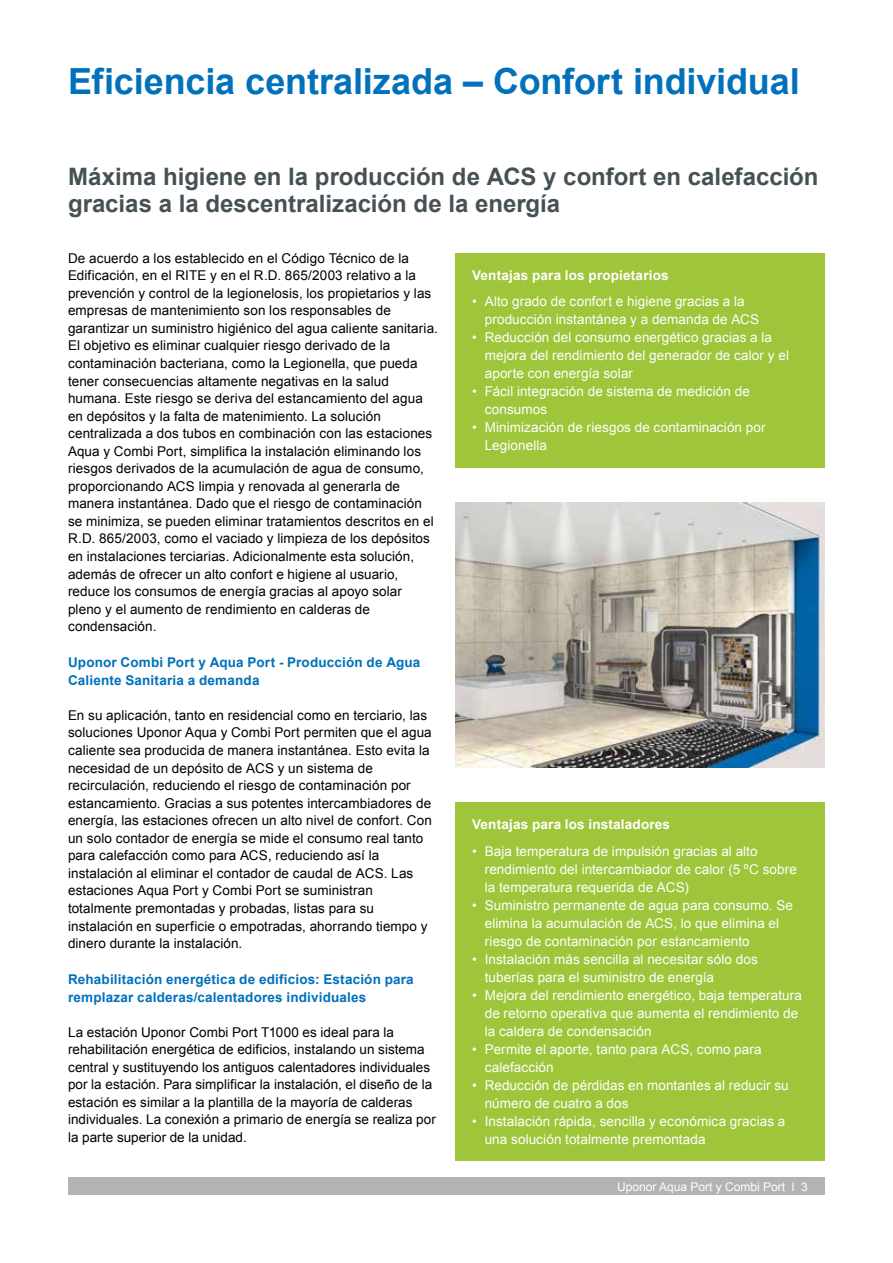
<style>
.page{position:relative;width:893px;height:1263px;background:#fff}
.page>*{position:absolute;margin:0;border:0;box-sizing:border-box;transform-origin:0 0}
.t1{font:700 36px "Arial";letter-spacing:-.005em;color:#0071ba}
.t2{font:700 24px/27px "Arial";color:#465155}
.t3{font:13.5px/17.5px "Arial";letter-spacing:.005em;color:#000}
.t4{font:13.5px/18px "Arial";letter-spacing:.005em;color:#fff}
.t5{font:700 13.5px/18px "Arial";letter-spacing:.015em;color:#0071ba}
.t6{font:700 13.5px "Arial";letter-spacing:.015em;color:#fff}
.t7{font:12px "Arial";color:#fff}
</style>
<div class="page">
<div style="left:68px;top:1178px;width:757px;height:17px;background:#b2b3b3"></div>
<img style="left:455px;top:502px;width:370px;height:265px">
<div style="left:455px;top:253px;width:370px;height:214px;background:#9fc53b"></div>
<div style="left:455px;top:802px;width:370px;height:359px;background:#9fc53b"></div>
<h1 class="t1" style="left:68px;top:58px;width:733px">Eficiencia centralizada – Confort individual</h1>
<h2 class="t2" style="left:68px;top:164px;width:752px">Máxima higiene en la producción de ACS y confort en calefacción gracias a la descentralización de la energía</h2>
<p class="t3" style="left:68px;top:249px;width:371px">De acuerdo a los establecido en el Código Técnico de la Edificación, en el RITE y en el R.D. 865/2003 relativo a la prevención y control de la legionelosis, los propietarios y las empresas de mantenimiento son los responsables de garantizar un suministro higiénico del agua caliente sanitaria.<br>El objetivo es eliminar cualquier riesgo derivado de la contaminación bacteriana, como la Legionella, que pueda tener consecuencias altamente negativas en la salud humana. Este riesgo se deriva del estancamiento del agua en depósitos y la falta de matenimiento. La solución centralizada a dos tubos en combinación con las estaciones Aqua y Combi Port, simplifica la instalación eliminando los riesgos derivados de la acumulación de agua de consumo, proporcionando ACS limpia y renovada al generarla de manera instantánea. Dado que el riesgo de contaminación se minimiza, se pueden eliminar tratamientos descritos en el R.D. 865/2003, como el vaciado y limpieza de los depósitos en instalaciones terciarias. Adicionalmente esta solución, además de ofrecer un alto confort e higiene al usuario, reduce los consumos de energía gracias al apoyo solar pleno y el aumento de rendimiento en calderas de condensación.</p>
<p class="t5" style="left:68px;top:653px;width:354px">Uponor Combi Port y Aqua Port - Producción de Agua<br>Caliente Sanitaria a demanda</p>
<p class="t3" style="left:68px;top:706px;width:365px">En su aplicación, tanto en residencial como en terciario, las soluciones Uponor Aqua y Combi Port permiten que el agua caliente sea producida de manera instantánea. Esto evita la necesidad de un depósito de ACS y un sistema de recirculación, reduciendo el riesgo de contaminación por estancamiento. Gracias a sus potentes intercambiadores de energía, las estaciones ofrecen un alto nivel de confort. Con un solo contador de energía se mide el consumo real tanto para calefacción como para ACS, reduciendo así la instalación al eliminar el contador de caudal de ACS. Las estaciones Aqua Port y Combi Port se suministran totalmente premontadas y probadas, listas para su instalación en superficie o empotradas, ahorrando tiempo y dinero durante la instalación.</p>
<p class="t5" style="left:68px;top:970px;width:347px">Rehabilitación energética de edificios: Estación para remplazar calderas/calentadores individuales</p>
<p class="t3" style="left:68px;top:1023px;width:369px">La estación Uponor Combi Port T1000 es ideal para la rehabilitación energética de edificios, instalando un sistema central y sustituyendo los antiguos calentadores individuales por la estación. Para simplificar la instalación, el diseño de la estación es similar a la plantilla de la mayoría de calderas individuales. La conexión a primario de energía se realiza por la parte superior de la unidad.</p>
<p class="t6" style="left:472px;top:266px;width:198px">Ventajas para los propietarios</p>
<p class="t4" style="left:485px;top:293px;width:276px;text-indent:-13px">• Alto grado de confort e higiene gracias a la producción instantánea y a demanda de ACS</p>
<p class="t4" style="left:485px;top:329px;width:306px;text-indent:-13px">• Reducción del consumo energético gracias a la mejora del rendimiento del generador de calor y el aporte con energía solar</p>
<p class="t4" style="left:485px;top:382px;width:267px;text-indent:-13px">• Fácil integración de sistema de medición de consumos</p>
<p class="t4" style="left:485px;top:418px;width:282px;text-indent:-13px">• Minimización de riesgos de contaminación por<br>Legionella</p>
<p class="t6" style="left:472px;top:816px;width:200px">Ventajas para los instaladores</p>
<p class="t4" style="left:485px;top:842px;width:314px;text-indent:-13px">• Baja temperatura de impulsión gracias al alto rendimiento del intercambiador de calor (5 ºC sobre la temperatura requerida de ACS)</p>
<p class="t4" style="left:485px;top:896px;width:310px;text-indent:-13px">• Suministro permanente de agua para consumo. Se elimina la acumulación de ACS, lo que elimina el riesgo de contaminación por estancamiento</p>
<p class="t4" style="left:485px;top:950px;width:275px;text-indent:-13px">• Instalación más sencilla al necesitar sólo dos tuberías para el suministro de energía</p>
<p class="t4" style="left:485px;top:986px;width:319px;text-indent:-13px">• Mejora del rendimiento energético, baja temperatura de retorno operativa que aumenta el rendimiento de la caldera de condensación</p>
<p class="t4" style="left:485px;top:1040px;width:278px;text-indent:-13px">• Permite el aporte, tanto para ACS, como para calefacción</p>
<p class="t4" style="left:485px;top:1076px;width:306px;text-indent:-13px">• Reducción de pérdidas en montantes al reducir su número de cuatro a dos</p>
<p class="t4" style="left:485px;top:1112px;width:302px;text-indent:-13px">• Instalación rápida, sencilla y económica gracias a una solución totalmente premontada</p>
<p class="t7" style="left:617px;top:1179px;width:192px">Uponor Aqua Port y Combi Port l 3</p>
</div>
